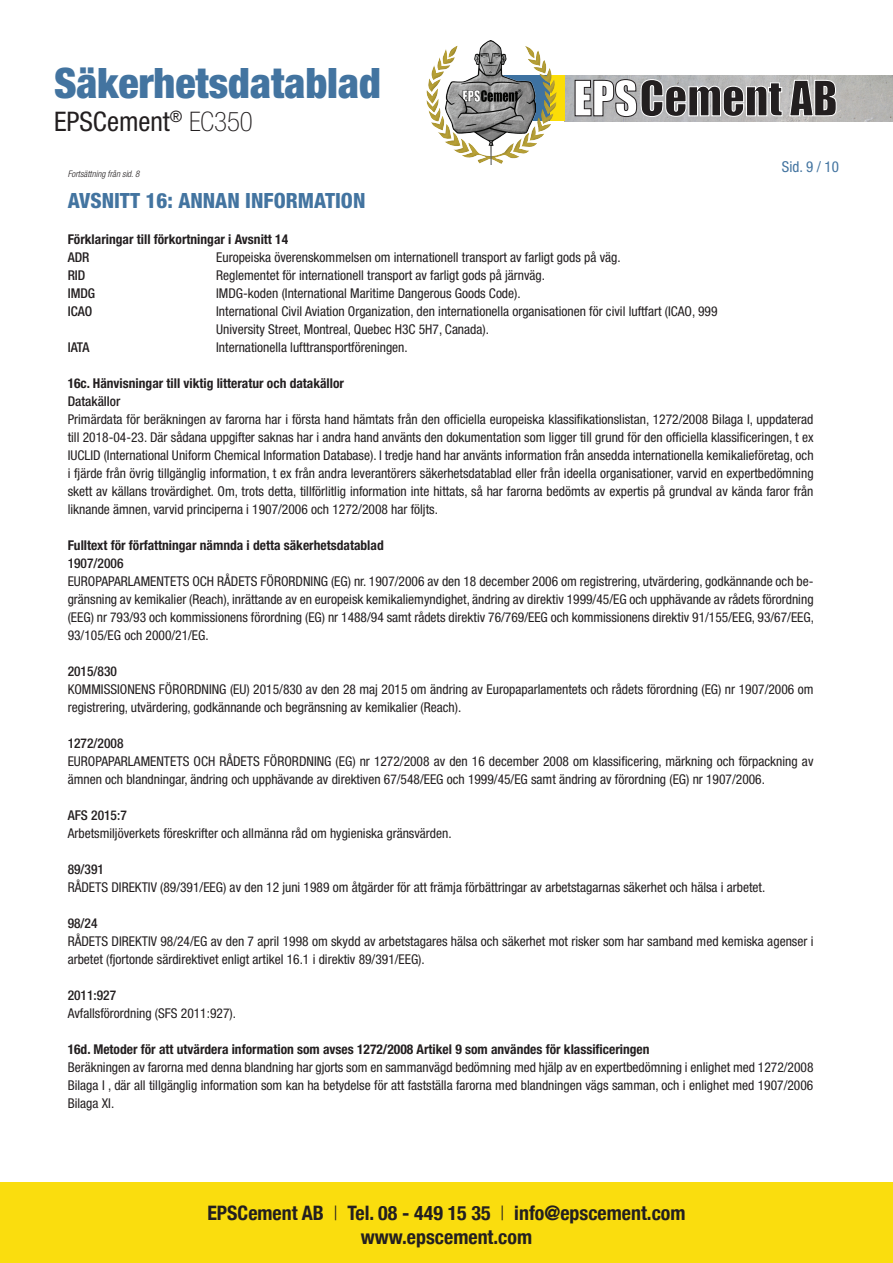
<style>
.page{position:relative;width:893px;height:1263px;background:#fff}
.page>*{position:absolute;margin:0;border:0;box-sizing:border-box;transform-origin:0 0}
.t1{font:900 condensed 42px "Helvetica Neue";color:#4374a0}
.t2{font:condensed 27px "Helvetica Neue";color:#231f20}
.t3{font:800 condensed 21px "Helvetica Neue";color:#4374a0}
.t4{font:700 condensed 19.95px/23.9px "Helvetica Neue";color:#231f20;text-align:center}
.t5{font:condensed 15px "Helvetica Neue";color:#4374a0}
.t6{font:condensed 13.5px/18px "Helvetica Neue";color:#231f20}
.t7{font:700 condensed 13.5px "Helvetica Neue";color:#231f20}
.t8{font:500 condensed 13.5px "Helvetica Neue";color:#231f20}
.t9{font:italic 300 condensed 9px "Helvetica Neue";color:#231f20}
.s1{font-weight:100}
.s2{font-weight:300}
</style>
<div class="page">
<div style="left:0;top:1182px;width:893px;height:81px;background:#fadd0e"></div>
<img style="left:564px;top:75px;width:329px;height:46px">
<div style="left:550px;top:75px;width:14px;height:46px;background:#fbdd07"></div>
<svg style="left:574px;top:79px;width:263px;height:38px;background:#8a8889"></svg>
<div style="left:425px;top:43px;width:132px;height:122px;background:#231f20;opacity:.5"></div>
<img style="left:446px;top:40px;width:90px;height:124px">
<h1 class="t1" style="left:54px;top:57px;width:328px">Säkerhetsdatablad</h1>
<h2 class="t2" style="left:54px;top:106px;width:200px">EPSCement<sup>®</sup> <span class="s1">EC350</span></h2>
<p class="t9" style="left:68px;top:169px;width:73px">Fortsättning från sid. 8</p>
<p class="t5" style="left:782px;top:158px;width:59px">Sid. 9 / 10</p>
<h3 class="t3" style="left:68px;top:188px;width:299px">AVSNITT 16: ANNAN INFORMATION</h3>
<p class="t7" style="left:68px;top:231px;width:222px">Förklaringar till förkortningar i Avsnitt 14</p>
<p class="t8" style="left:68px;top:249px;width:23px">ADR</p>
<p class="t6" style="left:216px;top:248px;width:406px">Europeiska överenskommelsen om internationell transport av farligt gods på väg.</p>
<p class="t8" style="left:68px;top:267px;width:19px">RID</p>
<p class="t6" style="left:216px;top:266px;width:330px">Reglementet för internationell transport av farligt gods på järnväg.</p>
<p class="t8" style="left:68px;top:285px;width:29px">IMDG</p>
<p class="t6" style="left:216px;top:284px;width:306px">IMDG-koden (International Maritime Dangerous Goods Code).</p>
<p class="t8" style="left:68px;top:303px;width:26px">ICAO</p>
<p class="t6" style="left:216px;top:302px;width:503px">International Civil Aviation Organization, den internationella organisationen för civil luftfart (ICAO, 999<br>University Street, Montreal, Quebec H3C 5H7, Canada).</p>
<p class="t8" style="left:68px;top:339px;width:23px">IATA</p>
<p class="t6" style="left:216px;top:338px;width:193px">Internationella lufttransportföreningen.</p>
<p class="t7" style="left:68px;top:375px;width:278px">16c. Hänvisningar till viktig litteratur och datakällor</p>
<p class="t8" style="left:68px;top:393px;width:54px">Datakällor</p>
<p class="t6" style="left:68px;top:410px;width:747px;text-align:justify">Primärdata för beräkningen av farorna har i första hand hämtats från den officiella europeiska klassifikationslistan, 1272/2008 Bilaga I, uppdaterad till 2018-04-23. Där sådana uppgifter saknas har i andra hand använts den dokumentation som ligger till grund för den officiella klassificeringen, t ex IUCLID (International Uniform Chemical Information Database). I tredje hand har använts information från ansedda internationella kemikalieföretag, och i fjärde från övrig tillgänglig information, t ex från andra leverantörers säkerhetsdatablad eller från ideella organisationer, varvid en expertbedömning skett av källans trovärdighet. Om, trots detta, tillförlitlig information inte hittats, så har farorna bedömts av expertis på grundval av kända faror från liknande ämnen, varvid principerna i 1907/2006 och 1272/2008 har följts.</p>
<p class="t7" style="left:68px;top:537px;width:318px">Fulltext för författningar nämnda i detta säkerhetsdatablad</p>
<p class="t8" style="left:68px;top:555px;width:57px">1907/2006</p>
<p class="t6" style="left:68px;top:572px;width:748px;text-align:justify">EUROPAPARLAMENTETS OCH RÅDETS FÖRORDNING (EG) nr. 1907/2006 av den 18 december 2006 om registrering, utvärdering, godkännande och be&shy;gränsning av kemikalier (Reach), inrättande av en europeisk kemikaliemyndighet, ändring av direktiv 1999/45/EG och upphävande av rådets förordning (EEG) nr 793/93 och kommissionens förordning (EG) nr 1488/94 samt rådets direktiv 76/769/EEG och kommissionens direktiv 91/155/EEG, 93/67/EEG, 93/105/EG och 2000/21/EG.</p>
<p class="t8" style="left:68px;top:663px;width:51px">2015/830</p>
<p class="t6" style="left:68px;top:680px;width:747px">KOMMISSIONENS FÖRORDNING (EU) 2015/830 av den 28 maj 2015 om ändring av Europaparlamentets och rådets förordning (EG) nr 1907/2006 om registrering, utvärdering, godkännande och begränsning av kemikalier (Reach).</p>
<p class="t8" style="left:68px;top:735px;width:57px">1272/2008</p>
<p class="t6" style="left:68px;top:752px;width:747px">EUROPAPARLAMENTETS OCH RÅDETS FÖRORDNING (EG) nr 1272/2008 av den 16 december 2008 om klassificering, märkning och förpackning av ämnen och blandningar, ändring och upphävande av direktiven 67/548/EEG och 1999/45/EG samt ändring av förordning (EG) nr 1907/2006.</p>
<p class="t8" style="left:68px;top:807px;width:61px">AFS 2015:7</p>
<p class="t6" style="left:68px;top:824px;width:385px">Arbetsmiljöverkets föreskrifter och allmänna råd om hygieniska gränsvärden.</p>
<p class="t8" style="left:68px;top:861px;width:38px">89/391</p>
<p class="t6" style="left:68px;top:878px;width:699px">RÅDETS DIREKTIV (89/391/EEG) av den 12 juni 1989 om åtgärder för att främja förbättringar av arbetstagarnas säkerhet och hälsa i arbetet.</p>
<p class="t8" style="left:68px;top:915px;width:31px">98/24</p>
<p class="t6" style="left:68px;top:932px;width:747px">RÅDETS DIREKTIV 98/24/EG av den 7 april 1998 om skydd av arbetstagares hälsa och säkerhet mot risker som har samband med kemiska agenser i arbetet (fjortonde särdirektivet enligt artikel 16.1 i direktiv 89/391/EEG).</p>
<p class="t8" style="left:68px;top:987px;width:50px">2011:927</p>
<p class="t6" style="left:68px;top:1004px;width:170px">Avfallsförordning (SFS 2011:927).</p>
<p class="t7" style="left:68px;top:1041px;width:583px">16d. Metoder för att utvärdera information som avses 1272/2008 Artikel 9 som användes för klassificeringen</p>
<p class="t6" style="left:68px;top:1058px;width:747px;text-align:justify">Beräkningen av farorna med denna blandning har gjorts som en sammanvägd bedömning med hjälp av en expertbedömning i enlighet med 1272/2008<br>Bilaga I , där all tillgänglig information som kan ha betydelse för att fastställa farorna med blandningen vägs samman, och i enlighet med 1907/2006<br>Bilaga XI.</p>
<h3 class="t4" style="left:207px;top:1200px;width:480px">EPSCement AB <span class="s2">|</span> Tel. 08 - 449 15 35 <span class="s2">|</span> info@epscement.com www.epscement.com</h3>
</div>
